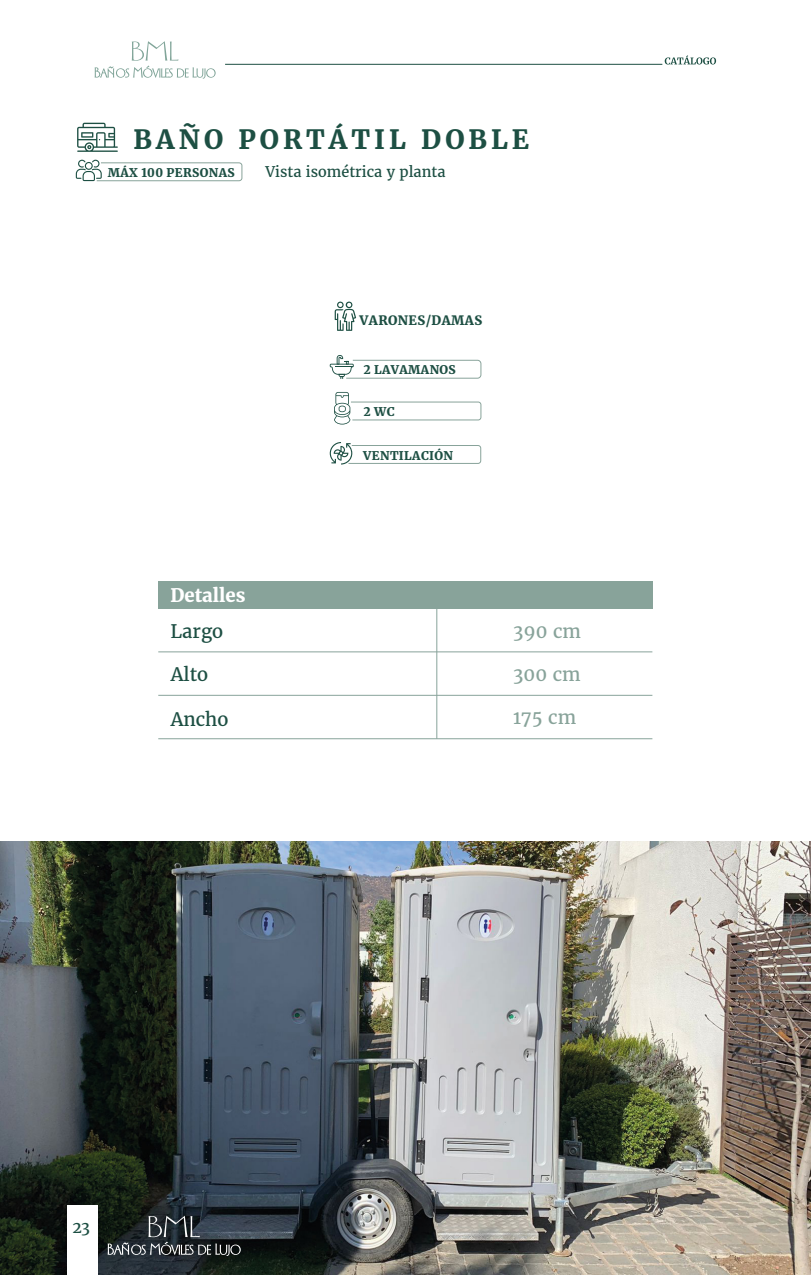
<style>
.page{position:relative;width:811px;height:1275px;background:#fff}
.page>*{position:absolute;margin:0;border:0;box-sizing:border-box;transform-origin:0 0}
.t1{font:700 26.33px "Merriweather";letter-spacing:.15em;color:#1d4f43}
.t2{font:18.45px "Merriweather";color:#88a39a}
.t3{font:18.45px "Merriweather";color:#1d4f43}
.t4{font:900 18.45px "Merriweather";color:#fff}
.t5{font:15.83px "Merriweather";color:#1d4f43}
.t6{font:14.55px "Merriweather";color:#1d4f43}
.t7{font:900 12.83px "Merriweather";letter-spacing:.03em;color:#1d4f43}
.t8{font:900 11.85px "Merriweather";letter-spacing:.03em;color:#1d4f43}
</style>
<div class="page">
<svg style="left:77px;top:123px;width:41px;height:29px"></svg>
<svg style="left:76px;top:160px;width:166px;height:22px"></svg>
<svg style="left:334px;top:302px;width:22px;height:29px"></svg>
<svg style="left:329px;top:442px;width:152px;height:23px"></svg>
<svg style="left:329px;top:355px;width:152px;height:24px"></svg>
<svg style="left:334px;top:392px;width:147px;height:33px"></svg>
<div style="left:158px;top:581px;width:494px;height:27px;background:#88a39a"></div>
<hr style="left:158px;top:652px;width:494px;height:1px;background:#88a39a">
<hr style="left:158px;top:695px;width:494px;height:1px;background:#88a39a">
<hr style="left:158px;top:738px;width:494px;height:1px;background:#88a39a">
<hr style="left:436px;top:608px;width:1px;height:131px;background:#88a39a">
<img style="left:0;top:841px;width:810px;height:434px">
<svg style="left:108px;top:1216px;width:133px;height:40px;background:#3a4145"></svg>
<svg style="left:664px;top:55px;width:51px;height:10px"></svg>
<hr style="left:225px;top:64px;width:437px;height:1px;background:#1d4f43">
<svg style="left:95px;top:41px;width:120px;height:38px"></svg>
<img style="left:685px;top:841px;width:125px;height:415px">
<div style="left:67px;top:1205px;width:31px;height:70px;background:#fff"></div>
<h1 class="t1" style="left:134px;top:123px;width:397px">BAÑO PORTÁTIL DOBLE</h1>
<p class="t8" style="left:108px;top:164px;width:128px">MÁX 100 PERSONAS</p>
<p class="t6" style="left:265px;top:163px;width:181px">Vista isométrica y planta</p>
<p class="t7" style="left:359px;top:311px;width:124px">VARONES/DAMAS</p>
<p class="t8" style="left:363px;top:361px;width:94px">2 LAVAMANOS</p>
<p class="t8" style="left:363px;top:404px;width:33px">2 WC</p>
<h2 class="t4" style="left:170px;top:582px;width:76px">Detalles</h2>
<p class="t8" style="left:363px;top:447px;width:91px">VENTILACIÓN</p>
<h2 class="t3" style="left:170px;top:620px;width:54px">Largo</h2>
<h2 class="t2" style="left:513px;top:620px;width:69px">390 cm</h2>
<h2 class="t2" style="left:513px;top:663px;width:69px">300 cm</h2>
<h2 class="t2" style="left:513px;top:706px;width:64px">175 cm</h2>
<h2 class="t3" style="left:171px;top:663px;width:39px">Alto</h2>
<h2 class="t3" style="left:171px;top:708px;width:59px">Ancho</h2>
<h3 class="t5" style="left:72px;top:1217px;width:19px">23</h3>
</div>
